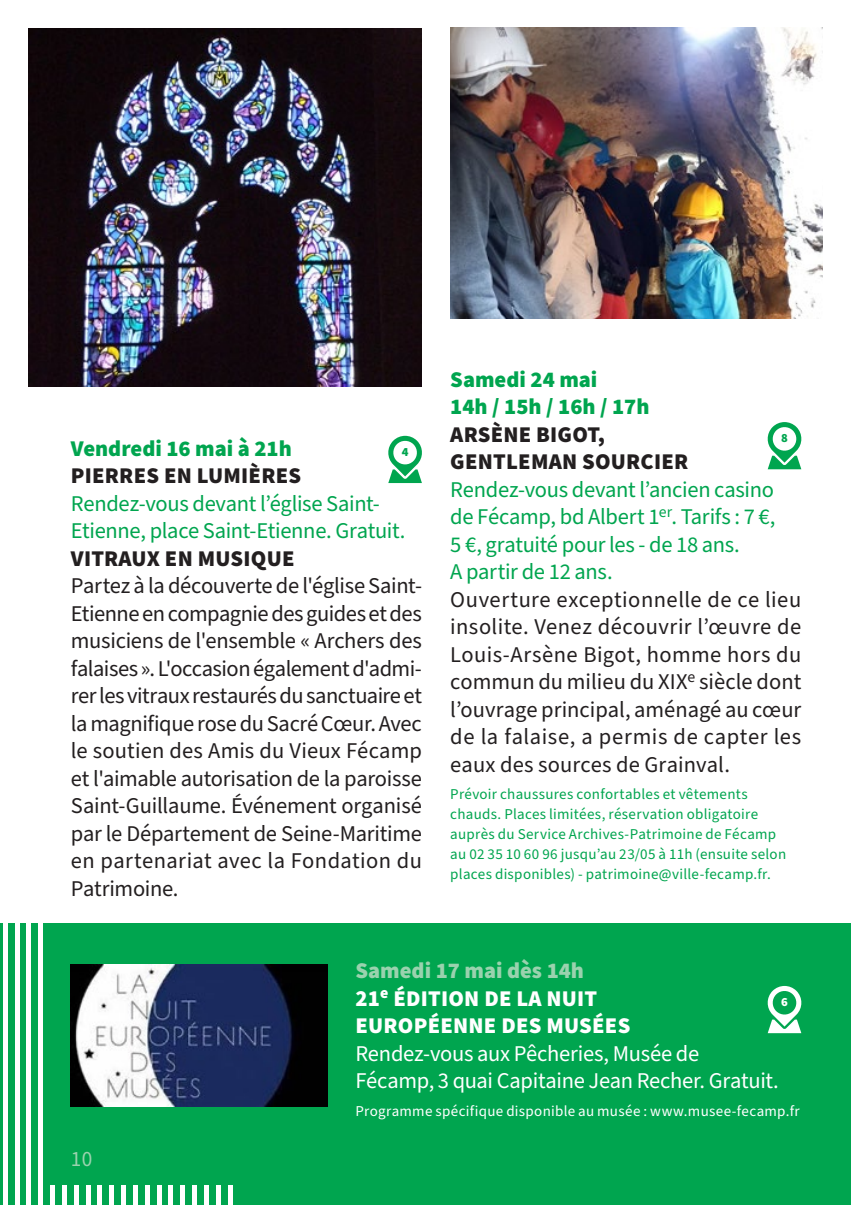
<style>
.page{position:relative;width:851px;height:1205px;background:#fff}
.page>*{position:absolute;margin:0;border:0;box-sizing:border-box;transform-origin:0 0}
.t1{font:22.5px/27.5px "Source Sans Pro";letter-spacing:.015em;color:#231f20;text-align:justify}
.t2{font:22.5px/27.5px "Source Sans Pro";letter-spacing:-.015em;color:#00a54f}
.t3{font:22.5px/27.5px "Source Sans Pro";letter-spacing:-.015em;color:#fff}
.t4{font:900 22.5px/27.5px "Source Sans Pro";letter-spacing:.01em;color:#231f20}
.t5{font:900 22.5px/27.5px "Source Sans Pro";letter-spacing:.01em;color:#fff}
.t6{font:900 22.5px/27.5px "Source Sans Pro";color:#00a54f}
.t7{font:21.25px "Source Sans Pro";color:#9ad2ae}
.t8{font:15px/20px "Source Sans Pro";letter-spacing:.02em;color:#00a54f}
.t9{font:15px "Source Sans Pro";letter-spacing:.02em;color:#fff}
.t10{font:900 12.5px "Source Sans Pro";color:#00a54f}
.t11{font:900 12.5px "Source Sans Pro";color:#fff}
.s1{color:#9ad2ae}
</style>
<div class="page">
<div style="left:0;top:923px;width:850px;height:282px;background:#00a54f"></div>
<hr style="left:204px;top:923px;width:4px;height:282px;background:#fff">
<div style="left:133px;top:923px;width:5px;height:282px;background:#fff"></div>
<hr style="left:216px;top:923px;width:4px;height:282px;background:#fff">
<hr style="left:74px;top:923px;width:4px;height:282px;background:#fff">
<hr style="left:3px;top:923px;width:4px;height:282px;background:#fff">
<hr style="left:145px;top:923px;width:4px;height:282px;background:#fff">
<hr style="left:228px;top:923px;width:4px;height:282px;background:#fff">
<hr style="left:86px;top:923px;width:4px;height:282px;background:#fff">
<hr style="left:15px;top:923px;width:4px;height:282px;background:#fff">
<hr style="left:157px;top:923px;width:4px;height:282px;background:#fff">
<hr style="left:98px;top:923px;width:4px;height:282px;background:#fff">
<hr style="left:27px;top:923px;width:4px;height:282px;background:#fff">
<hr style="left:169px;top:923px;width:4px;height:282px;background:#fff">
<div style="left:62px;top:923px;width:5px;height:282px;background:#fff"></div>
<div style="left:192px;top:923px;width:5px;height:282px;background:#fff"></div>
<div style="left:50px;top:923px;width:5px;height:282px;background:#fff"></div>
<div style="left:121px;top:923px;width:5px;height:282px;background:#fff"></div>
<div style="left:180px;top:923px;width:5px;height:282px;background:#fff"></div>
<hr style="left:39px;top:923px;width:4px;height:282px;background:#fff">
<div style="left:109px;top:923px;width:5px;height:282px;background:#fff"></div>
<div style="left:50px;top:923px;width:800px;height:261px;background:#00a54f"></div>
<img style="left:28px;top:28px;width:394px;height:359px">
<img style="left:71px;top:964px;width:256px;height:142px">
<svg style="left:388px;top:436px;width:34px;height:47px"></svg>
<svg style="left:767px;top:422px;width:34px;height:47px"></svg>
<svg style="left:767px;top:986px;width:34px;height:47px"></svg>
<img style="left:450px;top:27px;width:372px;height:291px">
<p class="t6" style="left:71px;top:435px;width:222px">Vendredi 16 mai à 21h</p>
<p class="t4" style="left:71px;top:462px;width:232px">PIERRES EN LUMIÈRES</p>
<p class="t2" style="left:71px;top:490px;width:336px">Rendez-vous devant l’église Saint-<br>Etienne, place Saint-Etienne. Gratuit.</p>
<p class="t4" style="left:71px;top:545px;width:225px">VITRAUX EN MUSIQUE</p>
<p class="t1" style="left:71px;top:572px;width:352px">Partez à la découverte de l'église Saint-Etienne en compagnie des guides et des musiciens de l'ensemble « Archers des falaises ». L'occasion également d'admi&shy;rer les vitraux restaurés du sanctuaire et la magnifique rose du Sacré Cœur. Avec le soutien des Amis du Vieux Fécamp et l'aimable autorisation de la paroisse Saint-Guillaume. Événement organisé par le Département de Seine-Maritime en partenariat avec la Fondation du Patrimoine.</p>
<p class="t10" style="left:401px;top:443px;width:8px">4</p>
<p class="t6" style="left:450px;top:366px;width:201px">Samedi 24 mai<br>14h / 15h / 16h / 17h</p>
<p class="t4" style="left:450px;top:421px;width:239px">ARSÈNE BIGOT,<br>GENTLEMAN SOURCIER</p>
<p class="t2" style="left:450px;top:476px;width:326px">Rendez-vous devant l’ancien casino de Fécamp, bd Albert 1<sup>er</sup>. Tarifs : 7 €,<br>5 €, gratuité pour les - de 18 ans.<br>A partir de 12 ans.</p>
<p class="t1" style="left:450px;top:586px;width:352px">Ouverture exceptionnelle de ce lieu insolite. Venez découvrir l’œuvre de Louis-Arsène Bigot, homme hors du commun du milieu du XIX<sup>e</sup> siècle dont l’ouvrage principal, aménagé au cœur de la falaise, a permis de capter les eaux des sources de Grainval.</p>
<p class="t8" style="left:450px;top:785px;width:337px">Prévoir chaussures confortables et vêtements chauds. Places limitées, réservation obligatoire auprès du Service Archives-Patrimoine de Fécamp au 02 35 10 60 96 jusqu’au 23/05 à 11h (ensuite selon places disponibles) - patrimoine@ville-fecamp.fr.</p>
<p class="t10" style="left:781px;top:429px;width:8px">8</p>
<p class="t7" style="left:71px;top:1144px;width:23px">10</p>
<p class="t5" style="left:355px;top:957px;width:276px"><span class="s1">Samedi 17 mai dès 14h<br></span>21<sup>e</sup> ÉDITION DE LA NUIT<br>EUROPÉENNE DES MUSÉES</p>
<p class="t3" style="left:355px;top:1040px;width:425px">Rendez-vous aux Pêcheries, Musée de<br>Fécamp, 3 quai Capitaine Jean Recher. Gratuit.</p>
<p class="t9" style="left:355px;top:1100px;width:445px">Programme spécifique disponible au musée : www.musee-fecamp.fr</p>
<p class="t11" style="left:781px;top:993px;width:8px">6</p>
</div>
